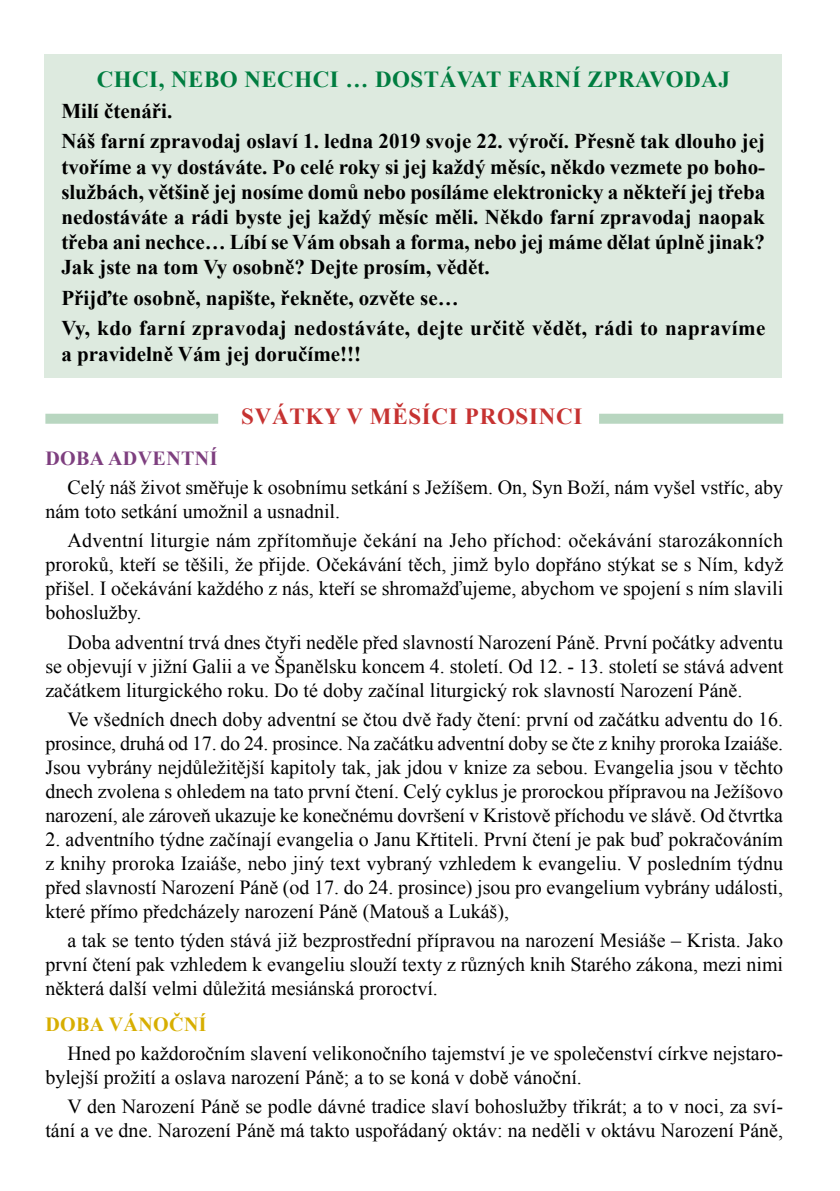
<style>
.page{position:relative;width:840px;height:1191px;background:#fff}
.page>*{position:absolute;margin:0;border:0;box-sizing:border-box;transform-origin:0 0}
.t1{font:700 23px "Times New Roman";letter-spacing:.02em;color:#007d40}
.t2{font:700 23px "Times New Roman";letter-spacing:.03em;color:#c63231}
.t3{font:700 21px/25.2px "Times New Roman";color:#000}
.t4{font:700 21px/30.4px "Times New Roman";letter-spacing:.02em;color:#000}
.t5{font:20px/24px "Times New Roman";color:#000;text-align:justify}
.t6{font:700 20px "Times New Roman";letter-spacing:.02em;color:#7e3f7f}
.t7{font:700 20px "Times New Roman";letter-spacing:.02em;color:#d7ae00}
</style>
<div class="page">
<div style="left:45px;top:414px;width:737px;height:10px;background:#b8d6c0"></div>
<div style="left:218px;top:412px;width:380px;height:20px;background:#fff"></div>
<div style="left:44px;top:54px;width:737px;height:324px;background:#ddeadf"></div>
<p class="t1" style="left:97px;top:63px;width:634px">CHCI, NEBO NECHCI … DOSTÁVAT FARNÍ ZPRAVODAJ</p>
<p class="t3" style="left:61px;top:95px;width:705px;line-height:30.4px">Milí čtenáři.<br>Náš farní zpravodaj oslaví 1. ledna 2019 svoje 22. výročí. Přesně tak dlouho jej</p>
<p class="t3" style="left:61px;top:153px;width:704px;text-align:justify">tvoříme a vy dostáváte. Po celé roky si jej každý měsíc, někdo vezmete po boho&shy;službách, většině jej nosíme domů nebo posíláme elektronicky a někteří jej třeba nedostáváte a rádi byste jej každý měsíc měli. Někdo farní zpravodaj naopak třeba ani nechce… Líbí se Vám obsah a forma, nebo jej máme dělat úplně jinak?<br>Jak jste na tom Vy osobně? Dejte prosím, vědět.</p>
<p class="t4" style="left:61px;top:282px;width:705px">Přijďte osobně, napište, řekněte, ozvěte se…<br>Vy, kdo farní zpravodaj nedostáváte, dejte určitě vědět, rádi to napravíme</p>
<p class="t3" style="left:61px;top:340px;width:301px">a pravidelně Vám jej doručíme!!!</p>
<p class="t2" style="left:241px;top:400px;width:342px">SVÁTKY V MĚSÍCI PROSINCI</p>
<p class="t6" style="left:45px;top:444px;width:174px">DOBA ADVENTNÍ</p>
<p class="t5" style="left:45px;top:475px;width:739px;text-indent:22px">Celý náš život směřuje k osobnímu setkání s Ježíšem. On, Syn Boží, nám vyšel vstříc, aby nám toto setkání umožnil a usnadnil.</p>
<p class="t5" style="left:45px;top:528px;width:739px;text-indent:22px">Adventní liturgie nám zpřítomňuje čekání na Jeho příchod: očekávání starozákonních proroků, kteří se těšili, že přijde. Očekávání těch, jimž bylo dopřáno stýkat se s Ním, když přišel. I očekávání každého z nás, kteří se shromažďujeme, abychom ve spojení s ním slavili bohoslužby.</p>
<p class="t5" style="left:45px;top:629px;width:739px;text-indent:22px">Doba adventní trvá dnes čtyři neděle před slavností Narození Páně. První počátky adventu se objevují v jižní Galii a ve Španělsku koncem 4. století. Od 12. - 13. století se stává advent začátkem liturgického roku. Do té doby začínal liturgický rok slavností Narození Páně.</p>
<p class="t5" style="left:45px;top:707px;width:739px;text-indent:22px">Ve všedních dnech doby adventní se čtou dvě řady čtení: první od začátku adventu do 16. prosince, druhá od 17. do 24. prosince. Na začátku adventní doby se čte z knihy proroka Izaiáše.<br>Jsou vybrány nejdůležitější kapitoly tak, jak jdou v knize za sebou. Evangelia jsou v těchto dnech zvolena s ohledem na tato první čtení. Celý cyklus je prorockou přípravou na Ježíšovo narození, ale zároveň ukazuje ke konečnému dovršení v Kristově příchodu ve slávě. Od čtvrtka</p>
<p class="t5" style="left:45px;top:827px;width:739px">2. adventního týdne začínají evangelia o Janu Křtiteli. První čtení je pak buď pokračováním z knihy proroka Izaiáše, nebo jiný text vybraný vzhledem k evangeliu. V posledním týdnu před slavností Narození Páně (od 17. do 24. prosince) jsou pro evangelium vybrány události, které přímo předcházely narození Páně (Matouš a Lukáš),</p>
<p class="t5" style="left:45px;top:928px;width:739px;text-indent:22px">a tak se tento týden stává již bezprostřední přípravou na narození Mesiáše – Krista. Jako první čtení pak vzhledem k evangeliu slouží texty z různých knih Starého zákona, mezi nimi některá další velmi důležitá mesiánská proroctví.</p>
<p class="t7" style="left:45px;top:1010px;width:163px">DOBA VÁNOČNÍ</p>
<p class="t5" style="left:45px;top:1041px;width:739px;text-indent:22px">Hned po každoročním slavení velikonočního tajemství je ve společenství církve nejstaro&shy;bylejší prožití a oslava narození Páně; a to se koná v době vánoční.</p>
<p class="t5" style="left:45px;top:1094px;width:738px;text-align:right">V den Narození Páně se podle dávné tradice slaví bohoslužby třikrát; a to v noci, za sví&shy;tání a ve dne. Narození Páně má takto uspořádaný oktáv: na neděli v oktávu Narození Páně,</p>
</div>
